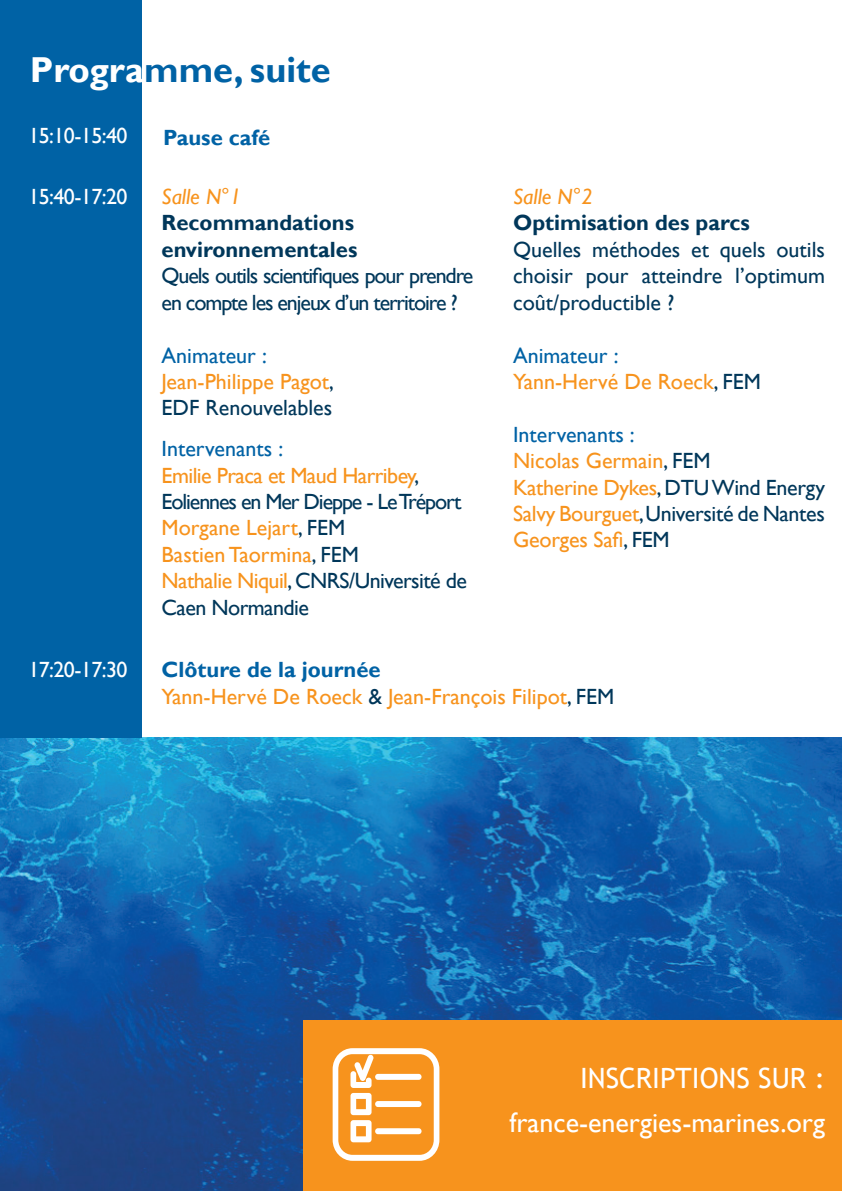
<style>
.page{position:relative;width:842px;height:1191px;background:#fff}
.page>*{position:absolute;margin:0;border:0;box-sizing:border-box;transform-origin:0 0}
.t1{font:700 36px "Gill Sans";color:#0062a5}
.t2{font:28px "Gill Sans";color:#fff}
.t3{font:28px "Trebuchet MS";color:#fff}
.t4{font:22px/26.4px "Gill Sans";color:#f7931d}
.t5{font:22px/26.4px "Gill Sans";letter-spacing:-.025em;color:#00375a}
.t6{font:22px/26.4px "Gill Sans";letter-spacing:-.05em;color:#00375a}
.t7{font:700 22px/26.4px "Gill Sans";color:#00375a}
.t8{font:22px "Gill Sans";letter-spacing:-.025em;color:#fff}
.t9{font:italic 22px "Gill Sans";color:#f7931d}
.t10{font:700 22px "Gill Sans";color:#0062a5}
.s1{color:#fff}
.s2{color:#0062a5}
.s3{color:#00375a}
.s4{color:#f7931d}
.s5{font-weight:700;color:#0062a5}
</style>
<div class="page">
<img style="left:0;top:737px;width:841px;height:454px">
<img style="left:841px;top:737px;width:1px;height:283px">
<div style="left:303px;top:1020px;width:539px;height:171px;background:#f7931d"></div>
<svg style="left:333px;top:1048px;width:106px;height:112px"></svg>
<div style="left:0;top:0;width:142px;height:737px;background:#0062a5"></div>
<h1 class="t1" style="left:30px;top:48px;width:302px"><span class="s1">Progra</span>mme, suite</h1>
<p class="t8" style="left:28px;top:123px;width:101px">15:10-15:40</p>
<p class="t10" style="left:163px;top:125px;width:109px">Pause café</p>
<p class="t8" style="left:28px;top:184px;width:101px">15:40-17:20</p>
<p class="t9" style="left:162px;top:184px;width:81px">Salle N°1</p>
<p class="t7" style="left:162px;top:210px;width:197px">Recommandations environnementales</p>
<p class="t6" style="left:162px;top:263px;width:313px">Quels outils scientifiques pour prendre en compte les enjeux d’un territoire ?</p>
<p class="t4" style="left:162px;top:342px;width:174px"><span class="s2">Animateur :<br></span>Jean-Philippe Pagot<span class="s3">,<br>EDF Renouvelables</span></p>
<p class="t5" style="left:162px;top:436px;width:307px"><span class="s2">Intervenants :<br></span><span class="s4">Emilie Praca et Maud Harribey</span>,<br>Eoliennes en Mer Dieppe - Le Tréport<br><span class="s4">Morgane Lejart</span>, FEM<br><span class="s4">Bastien Taormina</span>, FEM<br><span class="s4">Nathalie Niquil</span>, CNRS/Université de<br>Caen Normandie</p>
<p class="t9" style="left:513px;top:184px;width:81px">Salle N°2</p>
<p class="t7" style="left:513px;top:210px;width:238px">Optimisation des parcs</p>
<p class="t5" style="left:513px;top:237px;width:313px;text-align:justify">Quelles méthodes et quels outils choisir pour atteindre l’optimum coût/productible ?</p>
<p class="t4" style="left:513px;top:342px;width:249px"><span class="s2">Animateur :<br></span>Yann-Hervé De Roeck<span class="s3">, FEM</span></p>
<p class="t4" style="left:513px;top:421px;width:313px"><span class="s2">Intervenants :<br></span>Nicolas Germain<span class="s3">, FEM<br></span>Katherine Dykes<span class="s3">, DTU Wind Energy<br></span>Salvy Bourguet<span class="s3">, Université de Nantes<br></span>Georges Safi<span class="s3">, FEM</span></p>
<p class="t8" style="left:28px;top:657px;width:101px">17:20-17:30</p>
<p class="t4" style="left:162px;top:657px;width:454px"><span class="s5">Clôture de la journée<br></span>Yann-Hervé De Roeck <span class="s3">&amp;</span> Jean-François Filipot<span class="s3">, FEM</span></p>
<p class="t3" style="left:580px;top:1060px;width:246px">INSCRIPTIONS SUR :</p>
<p class="t2" style="left:509px;top:1106px;width:317px">france-energies-marines.org</p>
</div>
